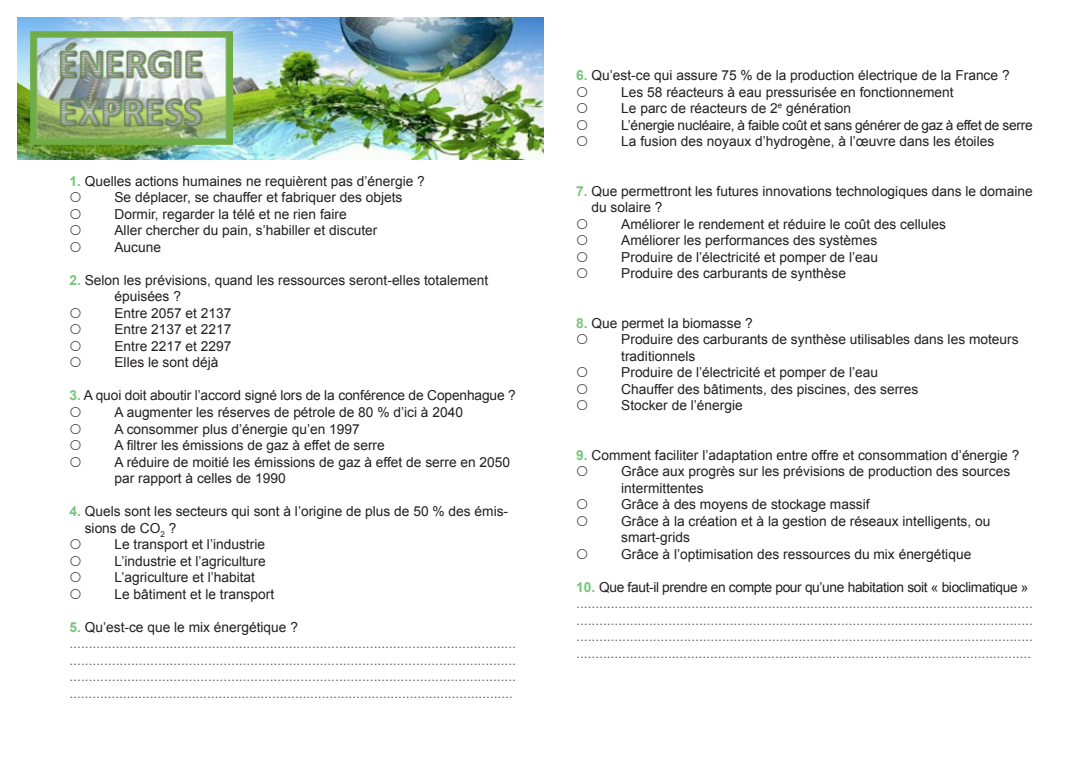
<style>
.page{position:relative;width:1088px;height:780px;background:#fff}
.page>*{position:absolute;margin:0;border:0;box-sizing:border-box;transform-origin:0 0}
.t1{font:13.75px/16.5px "Arial";color:#231f20}
.t2{font:13.75px/16.5px "Arial";letter-spacing:-.025em;color:#67676a}
.t3{font:13.75px/16.5px "Arial";color:#67676a}
.s1{font-weight:700;color:#77c47b}
.s2{color:#231f20}
</style>
<div class="page">
<img style="left:18px;top:18px;width:526px;height:141px">
<p class="t1" style="left:114px;top:173px;width:312px;text-indent:-45px"><span class="s1">1.</span> Quelles actions humaines ne requièrent pas d’énergie ?<br>Se déplacer, se chauffer et fabriquer des objets Dormir, regarder la télé et ne rien faire<br>Aller chercher du pain, s’habiller et discuter Aucune</p>
<p class="t1" style="left:114px;top:272px;width:375px;text-indent:-45px"><span class="s1">2.</span> Selon les prévisions, quand les ressources seront-elles totalement épuisées ?<br>Entre 2057 et 2137<br>Entre 2137 et 2217<br>Entre 2217 et 2297<br>Elles le sont déjà</p>
<p class="t1" style="left:114px;top:387px;width:403px;text-indent:-45px"><span class="s1">3.</span> A quoi doit aboutir l’accord signé lors de la conférence de Copenhague ?<br>A augmenter les réserves de pétrole de 80 % d’ici à 2040<br>A consommer plus d’énergie qu’en 1997<br>A filtrer les émissions de gaz à effet de serre<br>A réduire de moitié les émissions de gaz à effet de serre en 2050 par rapport à celles de 1990</p>
<p class="t1" style="left:69px;top:503px;width:440px"><span class="s1">4.</span> Quels sont les secteurs qui sont à l’origine de plus de 50 % des émis-</p>
<p class="t1" style="left:85px;top:519px;width:93px">sions de CO<sub>2</sub> ?</p>
<p class="t1" style="left:114px;top:536px;width:152px">Le transport et l’industrie</p>
<p class="t1" style="left:114px;top:552px;width:153px">L’industrie et l’agriculture</p>
<p class="t1" style="left:114px;top:569px;width:142px">L’agriculture et l’habitat</p>
<p class="t1" style="left:114px;top:585px;width:161px">Le bâtiment et le transport</p>
<p class="t3" style="left:69px;top:618px;width:448px"><span class="s1">5.</span> <span class="s2">Qu’est-ce que le mix énergétique ? </span>.................................................................................................................... .................................................................................................................... .................................................................................................................... ....................................................................................................................</p>
<p class="t1" style="left:621px;top:67px;width:413px;text-indent:-45px"><span class="s1">6.</span> Qu’est-ce qui assure 75 % de la production électrique de la France ?<br>Les 58 réacteurs à eau pressurisée en fonctionnement<br>Le parc de réacteurs de 2<sup>e</sup> génération<br>L’énergie nucléaire, à faible coût et sans générer de gaz à effet de serre La fusion des noyaux d’hydrogène, à l’œuvre dans les étoiles</p>
<p class="t1" style="left:576px;top:183px;width:458px"><span class="s1">7.</span> Que permettront les futures innovations technologiques dans le domaine</p>
<p class="t1" style="left:591px;top:199px;width:73px">du solaire ?</p>
<p class="t1" style="left:621px;top:216px;width:326px">Améliorer le rendement et réduire le coût des cellules</p>
<p class="t1" style="left:621px;top:232px;width:257px">Améliorer les performances des systèmes</p>
<p class="t1" style="left:621px;top:249px;width:258px">Produire de l’électricité et pomper de l’eau</p>
<p class="t1" style="left:621px;top:265px;width:226px">Produire des carburants de synthèse</p>
<p class="t1" style="left:621px;top:315px;width:399px;text-indent:-45px"><span class="s1">8.</span> Que permet la biomasse ?<br>Produire des carburants de synthèse utilisables dans les moteurs traditionnels<br>Produire de l’électricité et pomper de l’eau<br>Chauffer des bâtiments, des piscines, des serres<br>Stocker de l’énergie</p>
<p class="t1" style="left:621px;top:447px;width:400px;text-indent:-45px"><span class="s1">9.</span> Comment faciliter l’adaptation entre offre et consommation d’énergie ?<br>Grâce aux progrès sur les prévisions de production des sources intermittentes<br>Grâce à des moyens de stockage massif<br>Grâce à la création et à la gestion de réseaux intelligents, ou smart-grids<br>Grâce à l’optimisation des ressources du mix énergétique</p>
<p class="t2" style="left:576px;top:579px;width:458px"><span class="s1">10.</span> <span class="s2">Que faut-il prendre en compte pour qu’une habitation soit « bioclimatique » </span>....................................................................................................................... ....................................................................................................................... ....................................................................................................................... .......................................................................................................................</p>
</div>
